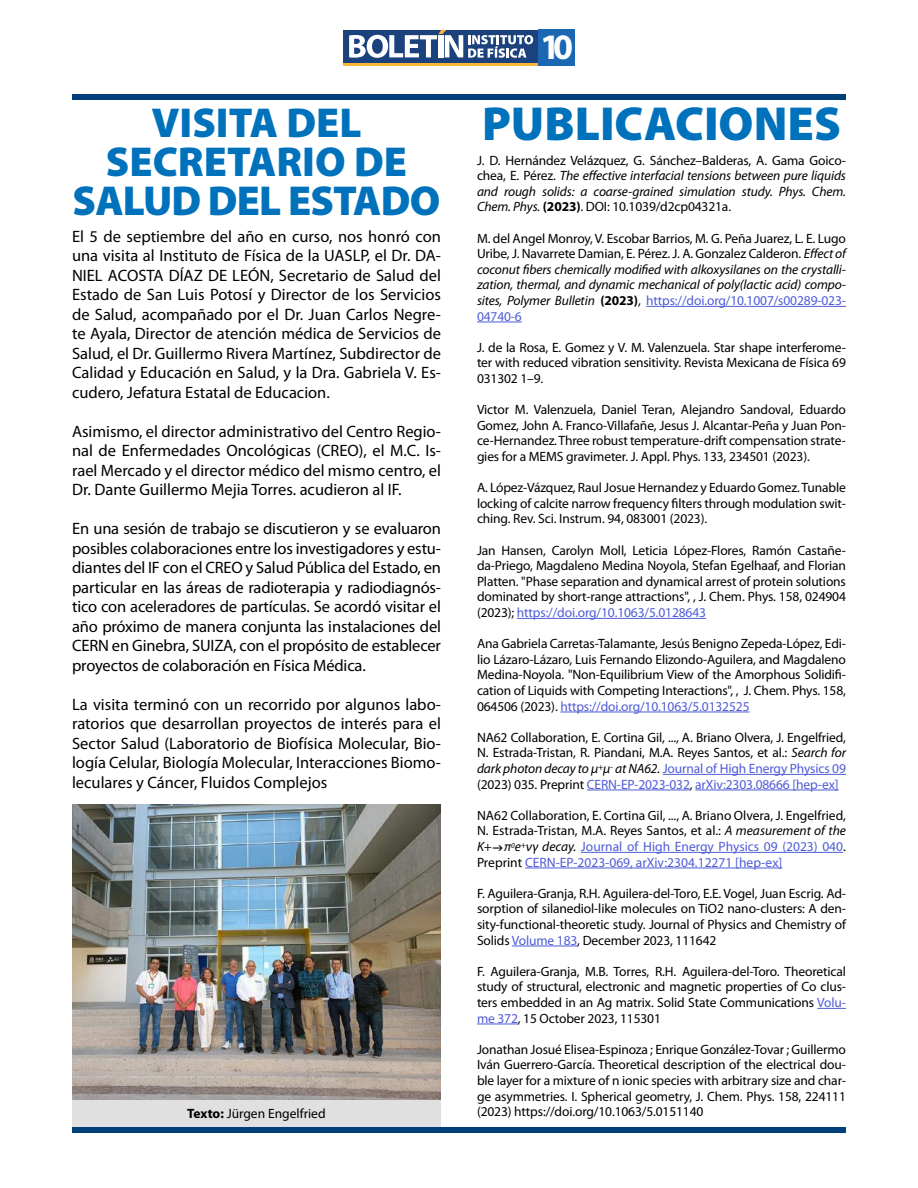
<style>
.page{position:relative;width:918px;height:1188px;background:#fff}
.page>*{position:absolute;margin:0;border:0;box-sizing:border-box;transform-origin:0 0}
.t1{font:900 48px "Myriad Pro";color:#0072bc}
.t2{font:900 42px/39px "Myriad Pro";letter-spacing:-.02em;color:#0072bc;text-align:center}
.t3{font:900 42px "Myriad Pro";color:#0072bc}
.t4{font:700 36px "Myriad Pro";color:#fff}
.t5{font:16.5px/19.5px "Myriad Pro";color:#000;text-align:justify}
.t6{font:13.5px/15.6px "Myriad Pro";letter-spacing:-.01em;color:#000;text-align:justify}
.t7{font:italic 13.5px/15.6px "Myriad Pro";letter-spacing:-.01em;color:#000;text-align:justify}
.s1{font-style:normal}
.s2{font-weight:700;font-style:normal}
.s3{font-style:normal;color:#4f5cd6}
.s4{color:#4f5cd6}
.s5{font-style:italic}
.s6{font-weight:700}
</style>
<div class="page">
<hr style="left:344px;top:63px;width:194px;height:3px;background:#fdb536">
<div style="left:344px;top:30px;width:194px;height:33px;background:#1c427d"></div>
<svg style="left:349px;top:30px;width:184px;height:28px"></svg>
<div style="left:538px;top:30px;width:36px;height:36px;background:#1b67b3"></div>
<div style="left:72px;top:1127px;width:774px;height:5px;background:#00407a"></div>
<div style="left:72px;top:94px;width:774px;height:6px;background:#00407a"></div>
<hr style="left:646px;top:306px;width:200px;height:1px;background:#4f5cd6">
<hr style="left:477px;top:322px;width:45px;height:1px;background:#4f5cd6">
<hr style="left:517px;top:618px;width:189px;height:1px;background:#4f5cd6">
<hr style="left:560px;top:712px;width:190px;height:1px;background:#4f5cd6">
<hr style="left:663px;top:774px;width:183px;height:1px;background:#4f5cd6">
<hr style="left:587px;top:790px;width:103px;height:1px;background:#4f5cd6">
<hr style="left:695px;top:790px;width:144px;height:1px;background:#4f5cd6">
<hr style="left:581px;top:852px;width:262px;height:1px;background:#4f5cd6">
<hr style="left:525px;top:868px;width:257px;height:1px;background:#4f5cd6">
<hr style="left:512px;top:946px;width:65px;height:1px;background:#4f5cd6">
<svg style="left:817px;top:1008px;width:29px;height:1px"></svg>
<hr style="left:477px;top:1024px;width:41px;height:1px;background:#4f5cd6">
<img style="left:72px;top:804px;width:369px;height:296px">
<div style="left:72px;top:1100px;width:369px;height:27px;background:#e0e0e0"></div>
<h3 class="t4" style="left:540px;top:26px;width:35px">10</h3>
<h2 class="t3" style="left:151px;top:99px;width:212px">VISITA DEL</h2>
<h1 class="t1" style="left:482px;top:97px;width:360px">PUBLICACIONES</h1>
<h2 class="t2" style="left:73px;top:143px;width:369px">SECRETARIO DE<br>SALUD DEL ESTADO</h2>
<p class="t5" style="left:72px;top:227px;width:370px">El 5 de septiembre del año en curso, nos honró con una visita al Instituto de Física de la UASLP, el Dr. DA-NIEL ACOSTA DÍAZ DE LEÓN, Secretario de Salud del Estado de San Luis Potosí y Director de los Servicios de Salud, acompañado por el Dr. Juan Carlos Negre&shy;te Ayala, Director de atención médica de Servicios de Salud, el Dr. Guillermo Rivera Martínez, Subdirector de Calidad y Educación en Salud, y la Dra. Gabriela V. Es&shy;cudero, Jefatura Estatal de Educacion.</p>
<p class="t5" style="left:72px;top:422px;width:370px">Asimismo, el director administrativo del Centro Regio&shy;nal de Enfermedades Oncológicas (CREO), el M.C. Is&shy;rael Mercado y el director médico del mismo centro, el Dr. Dante Guillermo Mejia Torres. acudieron al IF.</p>
<p class="t5" style="left:72px;top:519px;width:370px">En una sesión de trabajo se discutieron y se evaluaron posibles colaboraciones entre los investigadores y estu&shy;diantes del IF con el CREO y Salud Pública del Estado, en particular en las áreas de radioterapia y radiodiagnós&shy;tico con aceleradores de partículas. Se acordó visitar el año próximo de manera conjunta las instalaciones del CERN en Ginebra, SUIZA, con el propósito de establecer proyectos de colaboración en Física Médica.</p>
<p class="t5" style="left:72px;top:695px;width:370px">La visita terminó con un recorrido por algunos labo&shy;ratorios que desarrollan proyectos de interés para el Sector Salud (Laboratorio de Biofísica Molecular, Bio&shy;logía Celular, Biología Molecular, Interacciones Biomo&shy;leculares y Cáncer, Fluidos Complejos</p>
<p class="t7" style="left:477px;top:153px;width:371px"><span class="s1">J. D. Hernández Velázquez, G. Sánchez–Balderas, A. Gama Goico&shy;chea, E. Pérez.</span> The effective interfacial tensions between pure liquids and rough solids: a coarse-grained simulation study. Phys. Chem.<br>Chem. Phys. <span class="s2">(2023)</span><span class="s1">. DOI: 10.1039/d2cp04321a.</span></p>
<p class="t7" style="left:477px;top:231px;width:371px"><span class="s1">M. del Angel Monroy, V. Escobar Barrios, M. G. Peña Juarez, L. E. Lugo Uribe, J. Navarrete Damian, E. Pérez. J. A. Gonzalez Calderon.</span> Effect of coconut fibers chemically modified with alkoxysilanes on the crystalli&shy;zation, thermal, and dynamic mechanical of poly(lactic acid) compo&shy;sites, Polymer Bulletin <span class="s2">(2023)</span><span class="s1">,</span> <span class="s3">https://doi.org/10.1007/s00289-023- 04740-6</span></p>
<p class="t6" style="left:477px;top:340px;width:371px">J. de la Rosa, E. Gomez y V. M. Valenzuela. Star shape interferome&shy;ter with reduced vibration sensitivity. Revista Mexicana de Física 69<br>031302 1–9.</p>
<p class="t6" style="left:477px;top:402px;width:371px">Victor M. Valenzuela, Daniel Teran, Alejandro Sandoval, Eduardo Gomez, John A. Franco-Villafañe, Jesus J. Alcantar-Peña y Juan Pon&shy;ce-Hernandez. Three robust temperature-drift compensation strate&shy;gies for a MEMS gravimeter. J. Appl. Phys. 133, 234501 (2023).</p>
<p class="t6" style="left:477px;top:480px;width:371px">A. López-Vázquez, Raul Josue Hernandez y Eduardo Gomez. Tunable locking of calcite narrow frequency filters through modulation swit&shy;ching. Rev. Sci. Instrum. 94, 083001 (2023).</p>
<p class="t6" style="left:477px;top:543px;width:371px">Jan Hansen, Carolyn Moll, Leticia López-Flores, Ramón Castañe&shy;da-Priego, Magdaleno Medina Noyola, Stefan Egelhaaf, and Florian Platten. "Phase separation and dynamical arrest of protein solutions dominated by short-range attractions", , J. Chem. Phys. 158, 024904 (2023); <span class="s4">https://doi.org/10.1063/5.0128643</span></p>
<p class="t6" style="left:477px;top:636px;width:371px">Ana Gabriela Carretas-Talamante, Jesús Benigno Zepeda-López, Edi&shy;lio Lázaro-Lázaro, Luis Fernando Elizondo-Aguilera, and Magdaleno Medina-Noyola. "Non-Equilibrium View of the Amorphous Solidifi&shy;cation of Liquids with Competing Interactions", , J. Chem. Phys. 158, 064506 (2023). <span class="s4">https://doi.org/10.1063/5.0132525</span></p>
<p class="t6" style="left:477px;top:730px;width:371px">NA62 Collaboration, E. Cortina Gil, ..., A. Briano Olvera, J. Engelfried, N. Estrada-Tristan, R. Piandani, M.A. Reyes Santos, et al.: <span class="s5">Search for dark photon decay to μ</span><sup>+</sup><span class="s5">μ</span><sup>-</sup> <span class="s5">at NA62.</span> <span class="s4">Journal of High Energy Physics 09 </span>(2023) 035. Preprint <span class="s4">CERN-EP-2023-032</span>, <span class="s4">arXiv:2303.08666 [hep-ex]</span></p>
<p class="t6" style="left:477px;top:808px;width:371px">NA62 Collaboration, E. Cortina Gil, ..., A. Briano Olvera, J. Engelfried, N. Estrada-Tristan, M.A. Reyes Santos, et al.: <span class="s5">A measurement of the K+ π</span><sup>0</sup><span class="s5">e</span><sup>+</sup><span class="s5">νγ decay.</span> <span class="s4">Journal of High Energy Physics 09 (2023) 040</span>.<br>Preprint <span class="s4">CERN-EP-2023-069, arXiv:2304.12271 [hep-ex]</span></p>
<p class="t6" style="left:477px;top:886px;width:371px">F. Aguilera-Granja, R.H. Aguilera-del-Toro, E.E. Vogel, Juan Escrig. Ad&shy;sorption of silanediol-like molecules on TiO2 nano-clusters: A den&shy;sity-functional-theoretic study. Journal of Physics and Chemistry of Solids <span class="s4">Volume 183</span>, December 2023, 111642</p>
<p class="t6" style="left:477px;top:964px;width:371px">F. Aguilera-Granja, M.B. Torres, R.H. Aguilera-del-Toro. Theoretical study of structural, electronic and magnetic properties of Co clus&shy;ters embedded in an Ag matrix. Solid State Communications <span class="s4">Volu&shy;me 372</span>, 15 October 2023, 115301</p>
<p class="t6" style="left:477px;top:1042px;width:371px">Jonathan Josué Elisea-Espinoza ; Enrique González-Tovar ; Guillermo Iván Guerrero-García. Theoretical description of the electrical dou&shy;ble layer for a mixture of n ionic species with arbitrary size and char&shy;ge asymmetries. I. Spherical geometry, J. Chem. Phys. 158, 224111 (2023) https://doi.org/10.1063/5.0151140</p>
<p class="t6" style="left:187px;top:1106px;width:140px"><span class="s6">Texto:</span> Jürgen Engelfried</p>
</div>
